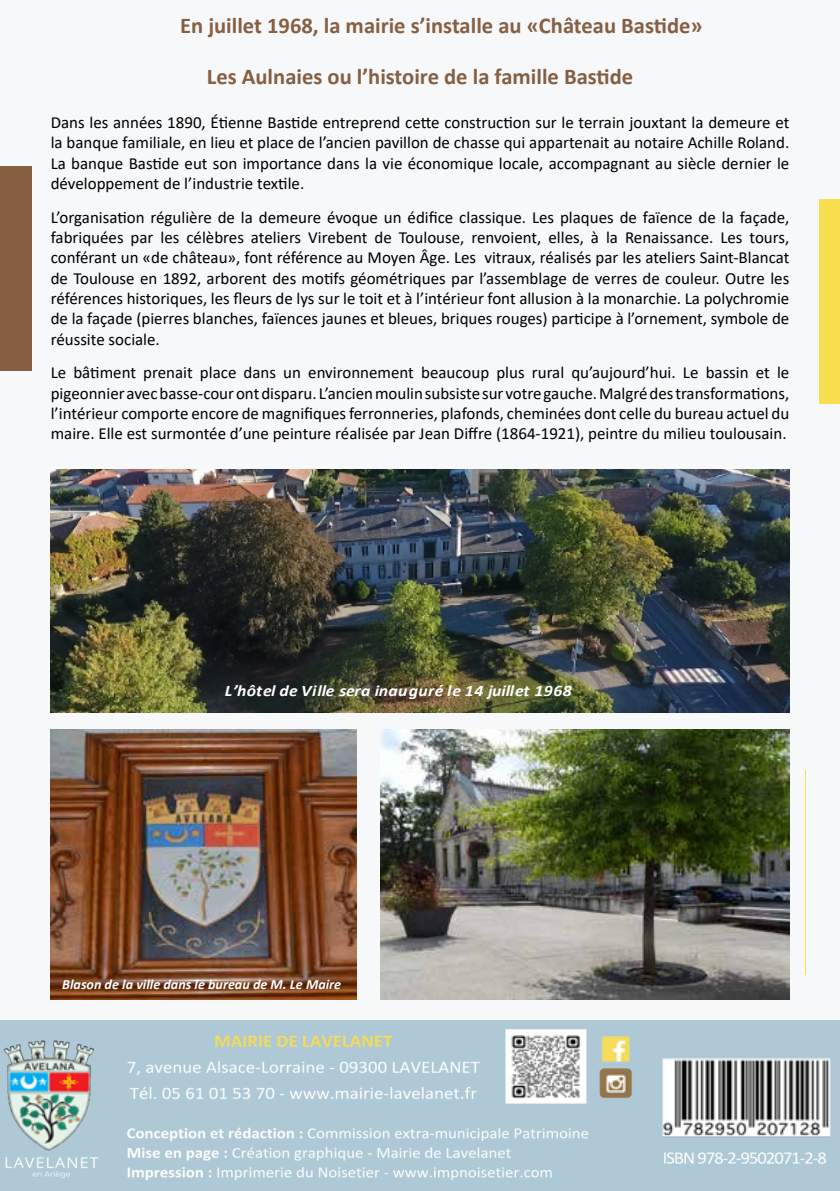
<style>
.page{position:relative;width:840px;height:1191px;background:#fff}
.page>*{position:absolute;margin:0;border:0;box-sizing:border-box;transform-origin:0 0}
.t1{font:700 22.6px "Calibri";color:#865f43}
.t2{font:17px/20.4px "Calibri";color:#000;text-align:justify}
.t3{font:italic 700 16px "Calibri";letter-spacing:.01em;color:#fff;scale:1.1 1}
.t4{font:italic 700 14.2px "Calibri";color:#fff}
</style>
<div class="page">
<div style="left:0;top:0;width:839px;height:1191px;background:#f7f8fa"></div>
<img style="left:380px;top:729px;width:408px;height:270px">
<div style="left:0;top:1020px;width:839px;height:171px;background:#aec9d5"></div>
<div style="left:0;top:166px;width:31px;height:204px;background:#865f43"></div>
<div style="left:819px;top:199px;width:20px;height:205px;background:#f9de4f"></div>
<img style="left:51px;top:469px;width:737px;height:243px">
<img style="left:50px;top:729px;width:306px;height:270px">
<img style="left:3px;top:1029px;width:828px;height:152px">
<h1 class="t1" style="left:180px;top:10px;width:523px">En juillet 1968, la mairie s’installe au «Château Bastide»</h1>
<h1 class="t1" style="left:207px;top:60px;width:428px">Les Aulnaies ou l’histoire de la famille Bastide</h1>
<p class="t2" style="left:51px;top:112px;width:739px">Dans les années 1890, Étienne Bastide entreprend cette construction sur le terrain jouxtant la demeure et la banque familiale, en lieu et place de l’ancien pavillon de chasse qui appartenait au notaire Achille Roland.<br>La banque Bastide eut son importance dans la vie économique locale, accompagnant au siècle dernier le développement de l’industrie textile.</p>
<p class="t2" style="left:51px;top:206px;width:739px">L’organisation régulière de la demeure évoque un édifice classique. Les plaques de faïence de la façade, fabriquées par les célèbres ateliers Virebent de Toulouse, renvoient, elles, à la Renaissance. Les tours, conférant un «de château», font référence au Moyen Âge. Les vitraux, réalisés par les ateliers Saint-Blancat de Toulouse en 1892, arborent des motifs géométriques par l’assemblage de verres de couleur. Outre les références historiques, les fleurs de lys sur le toit et à l’intérieur font allusion à la monarchie. La polychromie de la façade (pierres blanches, faïences jaunes et bleues, briques rouges) participe à l’ornement, symbole de réussite sociale.</p>
<p class="t2" style="left:51px;top:362px;width:739px">Le bâtiment prenait place dans un environnement beaucoup plus rural qu’aujourd’hui. Le bassin et le pigeonnier avec basse-cour ont disparu. L’ancien moulin subsiste sur votre gauche. Malgré des transformations, l’intérieur comporte encore de magnifiques ferronneries, plafonds, cheminées dont celle du bureau actuel du maire. Elle est surmontée d’une peinture réalisée par Jean Diffre (1864-1921), peintre du milieu toulousain.</p>
<p class="t3" style="left:225px;top:679px;width:317px">L’hôtel de Ville sera inauguré le 14 juillet 1968</p>
<p class="t4" style="left:62px;top:974px;width:280px">Blason de la ville dans le bureau de M. Le Maire</p>
</div>
